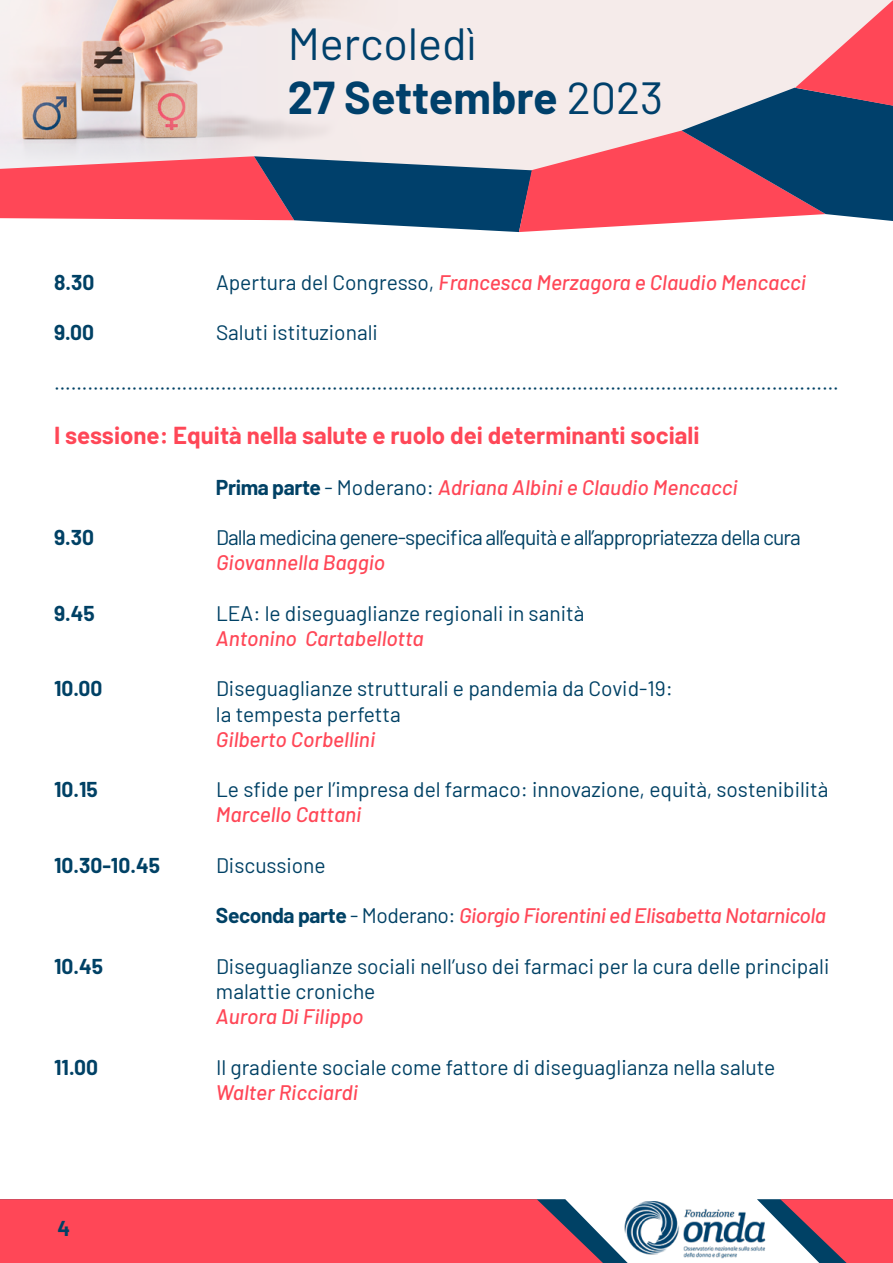
<style>
.page{position:relative;width:893px;height:1263px;background:#fff}
.page>*{position:absolute;margin:0;border:0;box-sizing:border-box;transform-origin:0 0}
.t1{font:45px/54px "Barlow";color:#00406b}
.t2{font:700 24px "Barlow";color:#ff4757}
.t3{font:21px/25.2px "Barlow";color:#004165}
.t4{font:italic 500 21px "Barlow";color:#ff4757}
.t5{font:21px "Barlow";letter-spacing:-.04em;color:#004165}
.t6{font:italic 500 21px "Barlow";letter-spacing:-.02em;color:#ff4757}
.t7{font:700 21px "Barlow";color:#004165}
.s1{font-weight:700}
.s2{font-weight:400;font-style:normal;color:#004165}
.s3{font-weight:700;font-style:normal;color:#004165}
</style>
<div class="page">
<img style="left:648px;top:1201px;width:109px;height:58px">
<svg style="left:0;top:1199px;width:648px;height:64px;background:#f05262"></svg>
<svg style="left:757px;top:1199px;width:136px;height:64px"></svg>
<svg style="left:0;top:0;width:893px;height:232px;background:#cba9b1"></svg>
<h1 class="t1" style="left:288px;top:13px;width:377px">Mercoledì<br><span class="s1">27 Settembre</span> 2023</h1>
<p class="t7" style="left:54px;top:266px;width:42px">8.30</p>
<p class="t4" style="left:216px;top:267px;width:591px"><span class="s2">Apertura del Congresso,</span> Francesca Merzagora e Claudio Mencacci</p>
<p class="t7" style="left:54px;top:317px;width:42px">9.00</p>
<p class="t3" style="left:216px;top:318px;width:163px">Saluti istituzionali</p>
<p class="t3" style="left:54px;top:369px;width:786px">……………………………………………………………………………………………………………………………</p>
<p class="t2" style="left:54px;top:418px;width:647px">I sessione: Equità nella salute e ruolo dei determinanti sociali</p>
<p class="t4" style="left:216px;top:472px;width:523px"><span class="s3">Prima parte</span> <span class="s2">- Moderano:</span> Adriana Albini e Claudio Mencacci</p>
<p class="t7" style="left:54px;top:522px;width:42px">9.30</p>
<p class="t5" style="left:216px;top:522px;width:586px">Dalla medicina genere-specifica all’equità e all’appropriatezza della cura</p>
<p class="t4" style="left:216px;top:548px;width:171px">Giovannella Baggio</p>
<p class="t7" style="left:54px;top:598px;width:42px">9.45</p>
<p class="t3" style="left:216px;top:599px;width:370px">LEA: le diseguaglianze regionali in sanità</p>
<p class="t4" style="left:216px;top:623px;width:209px">Antonino Cartabellotta</p>
<p class="t7" style="left:54px;top:673px;width:50px">10.00</p>
<p class="t3" style="left:216px;top:675px;width:458px">Diseguaglianze strutturali e pandemia da Covid-19: la tempesta perfetta</p>
<p class="t4" style="left:216px;top:724px;width:161px">Gilberto Corbellini</p>
<p class="t7" style="left:54px;top:774px;width:45px">10.15</p>
<p class="t3" style="left:216px;top:775px;width:614px">Le sfide per l’impresa del farmaco: innovazione, equità, sostenibilità</p>
<p class="t4" style="left:216px;top:800px;width:147px">Marcello Cattani</p>
<p class="t7" style="left:54px;top:850px;width:108px">10.30-10.45</p>
<p class="t3" style="left:216px;top:851px;width:111px">Discussione</p>
<p class="t6" style="left:216px;top:900px;width:612px"><span class="s3">Seconda parte</span> <span class="s2">- Moderano:</span> Giorgio Fiorentini ed Elisabetta Notarnicola</p>
<p class="t7" style="left:54px;top:950px;width:51px">10.45</p>
<p class="t3" style="left:216px;top:952px;width:615px">Diseguaglianze sociali nell’uso dei farmaci per la cura delle principali malattie croniche</p>
<p class="t4" style="left:216px;top:1001px;width:149px">Aurora Di Filippo</p>
<p class="t7" style="left:54px;top:1051px;width:46px">11.00</p>
<p class="t3" style="left:216px;top:1053px;width:561px">Il gradiente sociale come fattore di diseguaglianza nella salute</p>
<p class="t4" style="left:216px;top:1077px;width:143px">Walter Ricciardi</p>
<p class="t7" style="left:57px;top:1213px;width:14px">4</p>
</div>
